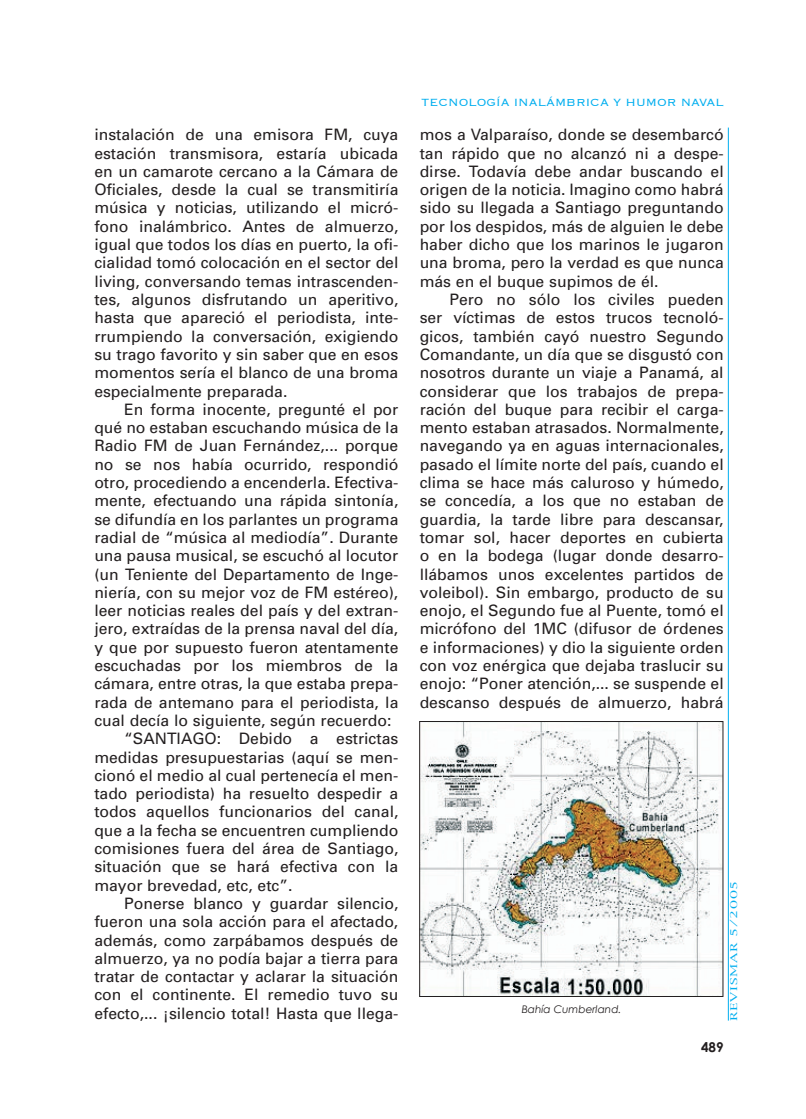
<style>
.page{position:relative;width:806px;height:1119px;background:#fff}
.page>*{position:absolute;margin:0;border:0;box-sizing:border-box;transform-origin:0 0}
.t1{font:15.75px/18.3px "Univers";color:#231f20;text-align:justify}
.t2{font:300 13.5px "Copperplate";color:#00aeef}
.t3{font:700 13.5px "Century Gothic";color:#231f20}
.t4{font:italic 10.5px "Century Gothic";color:#231f20}
.t5{font:9px "New York";letter-spacing:.05em;color:#00aeef;scale:1.5 1}
</style>
<div class="page">
<hr style="left:728px;top:128px;width:1px;height:892px;background:#00aeef">
<img style="left:421px;top:723px;width:300px;height:272px">
<div style="left:419px;top:721px;width:304px;height:276px;border:1px solid #231f20"></div>
<p class="t1" style="left:94px;top:126px;width:306px">instalación de una emisora FM, cuya estación transmisora, estaría ubicada en un camarote cercano a la Cámara de Oficiales, desde la cual se transmitiría música y noticias, utilizando el micró&shy;fono inalámbrico. Antes de almuerzo, igual que todos los días en puerto, la ofi&shy;cialidad tomó colocación en el sector del living, conversando temas intrascenden&shy;tes, algunos disfrutando un aperitivo, hasta que apareció el periodista, inte&shy;rrumpiendo la conversación, exigiendo su trago favorito y sin saber que en esos momentos sería el blanco de una broma especialmente preparada.</p>
<p class="t1" style="left:124px;top:400px;width:276px">En forma inocente, pregunté el por</p>
<p class="t1" style="left:94px;top:419px;width:306px">qué no estaban escuchando música de la</p>
<p class="t1" style="left:94px;top:437px;width:305px">Radio FM de Juan Fernández,... porque</p>
<p class="t1" style="left:94px;top:455px;width:306px">no se nos había ocurrido, respondió</p>
<p class="t1" style="left:94px;top:473px;width:306px">otro, procediendo a encenderla. Efectiva-</p>
<p class="t1" style="left:94px;top:492px;width:306px">mente, efectuando una rápida sintonía,</p>
<p class="t1" style="left:94px;top:510px;width:306px">se difundía en los parlantes un programa</p>
<p class="t1" style="left:94px;top:528px;width:305px">radial de “música al mediodía”. Durante</p>
<p class="t1" style="left:94px;top:547px;width:305px">una pausa musical, se escuchó al locutor</p>
<p class="t1" style="left:94px;top:565px;width:306px">(un Teniente del Departamento de Inge-</p>
<p class="t1" style="left:94px;top:583px;width:305px">niería, con su mejor voz de FM estéreo),</p>
<p class="t1" style="left:94px;top:602px;width:306px">leer noticias reales del país y del extran-</p>
<p class="t1" style="left:94px;top:620px;width:305px">jero, extraídas de la prensa naval del día,</p>
<p class="t1" style="left:94px;top:638px;width:306px">y que por supuesto fueron atentamente</p>
<p class="t1" style="left:94px;top:656px;width:305px">escuchadas por los miembros de la</p>
<p class="t1" style="left:94px;top:675px;width:306px">cámara, entre otras, la que estaba prepa-</p>
<p class="t1" style="left:94px;top:693px;width:306px">rada de antemano para el periodista, la</p>
<p class="t1" style="left:94px;top:711px;width:299px">cual decía lo siguiente, según recuerdo:</p>
<p class="t1" style="left:124px;top:730px;width:276px">“SANTIAGO: Debido a estrictas</p>
<p class="t1" style="left:94px;top:748px;width:306px">medidas presupuestarias (aquí se men-</p>
<p class="t1" style="left:94px;top:766px;width:306px">cionó el medio al cual pertenecía el men-</p>
<p class="t1" style="left:94px;top:785px;width:305px">tado periodista) ha resuelto despedir a</p>
<p class="t1" style="left:94px;top:803px;width:306px">todos aquellos funcionarios del canal,</p>
<p class="t1" style="left:94px;top:821px;width:306px">que a la fecha se encuentren cumpliendo</p>
<p class="t1" style="left:94px;top:839px;width:306px">comisiones fuera del área de Santiago,</p>
<p class="t1" style="left:94px;top:858px;width:305px">situación que se hará efectiva con la</p>
<p class="t1" style="left:94px;top:876px;width:200px">mayor brevedad, etc, etc”.</p>
<p class="t1" style="left:124px;top:894px;width:276px">Ponerse blanco y guardar silencio,</p>
<p class="t1" style="left:94px;top:913px;width:305px">fueron una sola acción para el afectado,</p>
<p class="t1" style="left:94px;top:931px;width:305px">además, como zarpábamos después de</p>
<p class="t1" style="left:94px;top:949px;width:305px">almuerzo, ya no podía bajar a tierra para</p>
<p class="t1" style="left:94px;top:968px;width:306px">tratar de contactar y aclarar la situación</p>
<p class="t1" style="left:94px;top:986px;width:306px">con el continente. El remedio tuvo su</p>
<p class="t1" style="left:94px;top:1004px;width:306px">efecto,... ¡silencio total! Hasta que llega-</p>
<p class="t2" style="left:421px;top:93px;width:304px">TECNOLOGÍA INALÁMBRICA Y HUMOR NAVAL</p>
<p class="t1" style="left:420px;top:126px;width:306px">mos a Valparaíso, donde se desembarcó tan rápido que no alcanzó ni a despe&shy;dirse. Todavía debe andar buscando el origen de la noticia. Imagino como habrá sido su llegada a Santiago preguntando por los despidos, más de alguien le debe haber dicho que los marinos le jugaron una broma, pero la verdad es que nunca más en el buque supimos de él.</p>
<p class="t1" style="left:420px;top:290px;width:306px;text-indent:30px">Pero no sólo los civiles pueden ser víctimas de estos trucos tecnoló&shy;gicos, también cayó nuestro Segundo Comandante, un día que se disgustó con nosotros durante un viaje a Panamá, al considerar que los trabajos de prepa&shy;ración del buque para recibir el carga&shy;mento estaban atrasados. Normalmente, navegando ya en aguas internacionales, pasado el límite norte del país, cuando el clima se hace más caluroso y húmedo, se concedía, a los que no estaban de guardia, la tarde libre para descansar, tomar sol, hacer deportes en cubierta o en la bodega (lugar donde desarro&shy;llábamos unos excelentes partidos de voleibol). Sin embargo, producto de su enojo, el Segundo fue al Puente, tomó el micrófono del 1MC (difusor de órdenes e informaciones) y dio la siguiente orden con voz enérgica que dejaba traslucir su enojo: “Poner atención,... se suspende el descanso después de almuerzo, habrá</p>
<p class="t4" style="left:522px;top:1003px;width:101px">Bahía Cumberland.</p>
<p class="t5" style="left:728px;top:1020px;width:95px;rotate:-90deg">REVISMAR 5/2005</p>
<p class="t3" style="left:701px;top:1038px;width:24px">489</p>
</div>
